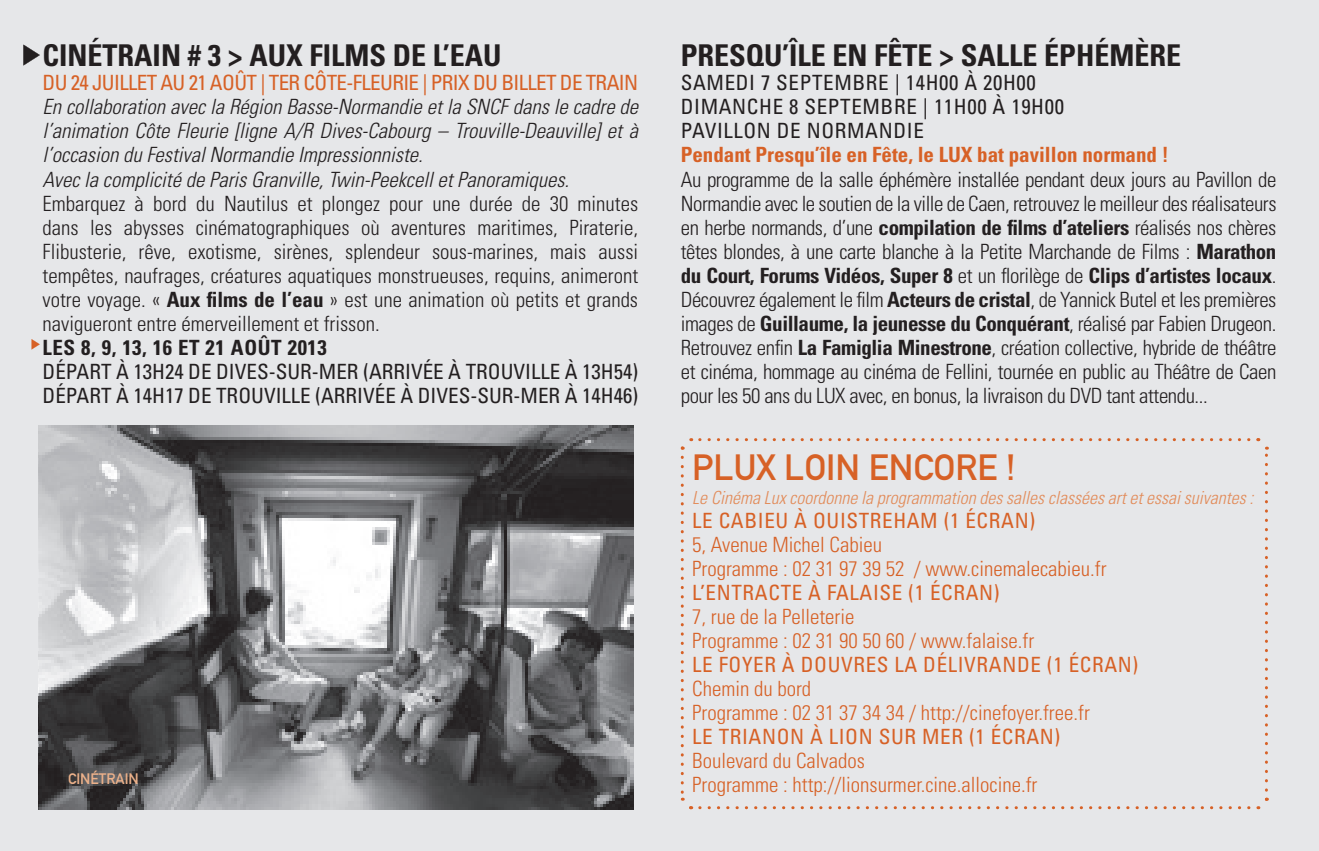
<style>
.page{position:relative;width:1319px;height:851px;background:#fff}
.page>*{position:absolute;margin:0;border:0;box-sizing:border-box;transform-origin:0 0}
.t1{font:36px "DIN Mittelschrift";color:#d76126}
.t2{font:700 condensed 30px "Univers";color:#231f20}
.t3{font:300 condensed 21px/24px "Univers";letter-spacing:-.01em;color:#231f20;text-align:justify}
.t4{font:italic 300 condensed 21px/24px "Univers";color:#231f20}
.t5{font:300 condensed 21px/24px "Univers";color:#d76126}
.t6{font:condensed 21px "Univers";letter-spacing:.03em;color:#d76126}
.t7{font:condensed 21px/24px "Univers";color:#231f20}
.t8{font:condensed 21px/24px "Univers";letter-spacing:.03em;color:#231f20}
.t9{font:condensed 21px "Univers";letter-spacing:-.03em;color:#d76126}
.t10{font:700 condensed 21px "Univers";color:#d76126}
.t11{font:700 condensed 21px "Univers";letter-spacing:.03em;color:#231f20}
.t12{font:italic 300 condensed 18px "Univers";color:#e28b59}
.t13{font:15px "DIN Mittelschrift";color:#ecb18a}
.s1{font-weight:700}
</style>
<div class="page">
<hr style="left:1318px;top:0;width:1px;height:850px;background:#faebdf">
<div style="left:0;top:0;width:1318px;height:850px;background:#e6e7e9"></div>
<svg style="left:31px;top:339px;width:9px;height:10px"></svg>
<svg style="left:23px;top:45px;width:17px;height:20px"></svg>
<img style="left:38px;top:425px;width:595px;height:384px">
<svg style="left:680px;top:457px;width:13px;height:353px"></svg>
<svg style="left:699px;top:797px;width:570px;height:12px"></svg>
<svg style="left:1256px;top:438px;width:11px;height:352px"></svg>
<svg style="left:680px;top:438px;width:568px;height:12px"></svg>
<h2 class="t2" style="left:43px;top:37px;width:460px">CinéTrai n # 3 &gt; Aux fi lms de l’eau</h2>
<p class="t9" style="left:43px;top:70px;width:597px">DU 24 J UILLET AU 21 AOÛT | TER CÔTE-FLEURIE | PRIX D U BILLET D E TRAIN</p>
<p class="t4" style="left:43px;top:95px;width:597px">En collaboration avec la Région Basse-Normandie et la SNCF dans le cadre de l’animation Côte Fleurie [ligne A/R Dives-Cabourg – Trouville-Deauville] et à l’occasion du Festival Normandie Impressionniste.<br>Avec la complicité de Paris Granville, Twin-Peekcell et Panoramiques.</p>
<p class="t3" style="left:43px;top:191px;width:597px">Embarquez à bord du Nautilus et plongez pour une durée de 30 minutes dans les abysses cinématographiques où aventures maritimes, Piraterie, Flibusterie, rêve, exotisme, sirènes, splendeur sous-marines, mais aussi tempêtes, naufrages, créatures aquatiques monstrueuses, requins, animeront votre voyage. « <span class="s1">Aux films de l’eau</span> » est une animation où petits et grands navigueront entre émerveillement et frisson.</p>
<p class="t11" style="left:43px;top:334px;width:286px">Les 8, 9, 13, 16 et 21 Août 2013</p>
<p class="t7" style="left:43px;top:359px;width:597px">DÉPART À 13H24 D E DIVES-SUR-M ER (ARRIVÉE À TROUVILLE À 13H54)<br>DÉPART À 14H17 D E TROUVILLE (ARRIVÉE À DIVES-SUR-M ER À 14H46)</p>
<p class="t13" style="left:68px;top:769px;width:72px">CINÉTRAIN</p>
<h2 class="t2" style="left:680px;top:37px;width:501px">Presqu’île en Fête &gt; Salle éphémère</h2>
<p class="t8" style="left:680px;top:71px;width:385px">SAMED I 7 SEPTEMBRE | 14H00 À 20H00<br>DIMANCHE 8 SEPTEMBRE | 11H00 À 19H00<br>PAVILLON DE NORMAND IE</p>
<p class="t10" style="left:680px;top:142px;width:270px">Pendant Presqu’île en Fête, le LUX</p>
<p class="t10" style="left:977px;top:142px;width:193px">bat pavillon normand !</p>
<p class="t3" style="left:680px;top:167px;width:597px">Au programme de la salle éphémère installée pendant deux jours au Pavillon de Normandie avec le soutien de la ville de Caen, retrouvez le meilleur des réalisateurs en herbe normands, d’une <span class="s1">compilation de films d’ateliers</span> réalisés nos chères têtes blondes, à une carte blanche à la Petite Marchande de Films : <span class="s1">Marathon du Court, Forums Vidéos, Super 8</span> et un florilège de <span class="s1">Clips d’artistes locaux</span>.<br>Découvrez également le film <span class="s1">Acteurs de cristal</span>, de Yannick Butel et les premières images de <span class="s1">Guillaume, la jeunesse du Conquérant</span>, réalisé par Fabien Drugeon.<br>Retrouvez enfin <span class="s1">La Famiglia Minestrone</span>, création collective, hybride de théâtre et cinéma, hommage au cinéma de Fellini, tournée en public au Théâtre de Caen pour les 50 ans du LUX avec, en bonus, la livraison du DVD tant attendu...</p>
<h1 class="t1" style="left:692px;top:446px;width:325px">PLUX LOIN ENCORE !</h1>
<p class="t12" style="left:692px;top:486px;width:562px">Le Cinéma Lux coordonne la programmation des salles classées art et essai suivantes :</p>
<p class="t6" style="left:692px;top:507px;width:344px">LE CABIEU À O UISTREHAM (1 ÉCRAN)</p>
<p class="t5" style="left:692px;top:532px;width:416px">5, Avenue Michel Cabieu<br>Programme : 02 31 97 39 52 / www.cinemalecabieu.fr</p>
<p class="t6" style="left:692px;top:579px;width:309px">L’ENTRACTE À FALAISE (1 ÉCRAN)</p>
<p class="t5" style="left:692px;top:604px;width:343px">7, rue de la Pelleterie<br>Programme : 02 31 90 50 60 / www.falaise.fr</p>
<p class="t6" style="left:692px;top:651px;width:447px">LE FOYER À DOUVRES LA DÉLIVRAND E (1 ÉCRAN)</p>
<p class="t5" style="left:692px;top:676px;width:399px">Chemin du bord<br>Programme : 02 31 37 34 34 / http://cinefoyer.free.fr</p>
<p class="t6" style="left:692px;top:723px;width:369px">LE TRIANON À LION SUR M ER (1 ÉCRAN)</p>
<p class="t5" style="left:692px;top:748px;width:346px">Boulevard du Calvados<br>Programme : http://lionsurmer.cine.allocine.fr</p>
</div>
